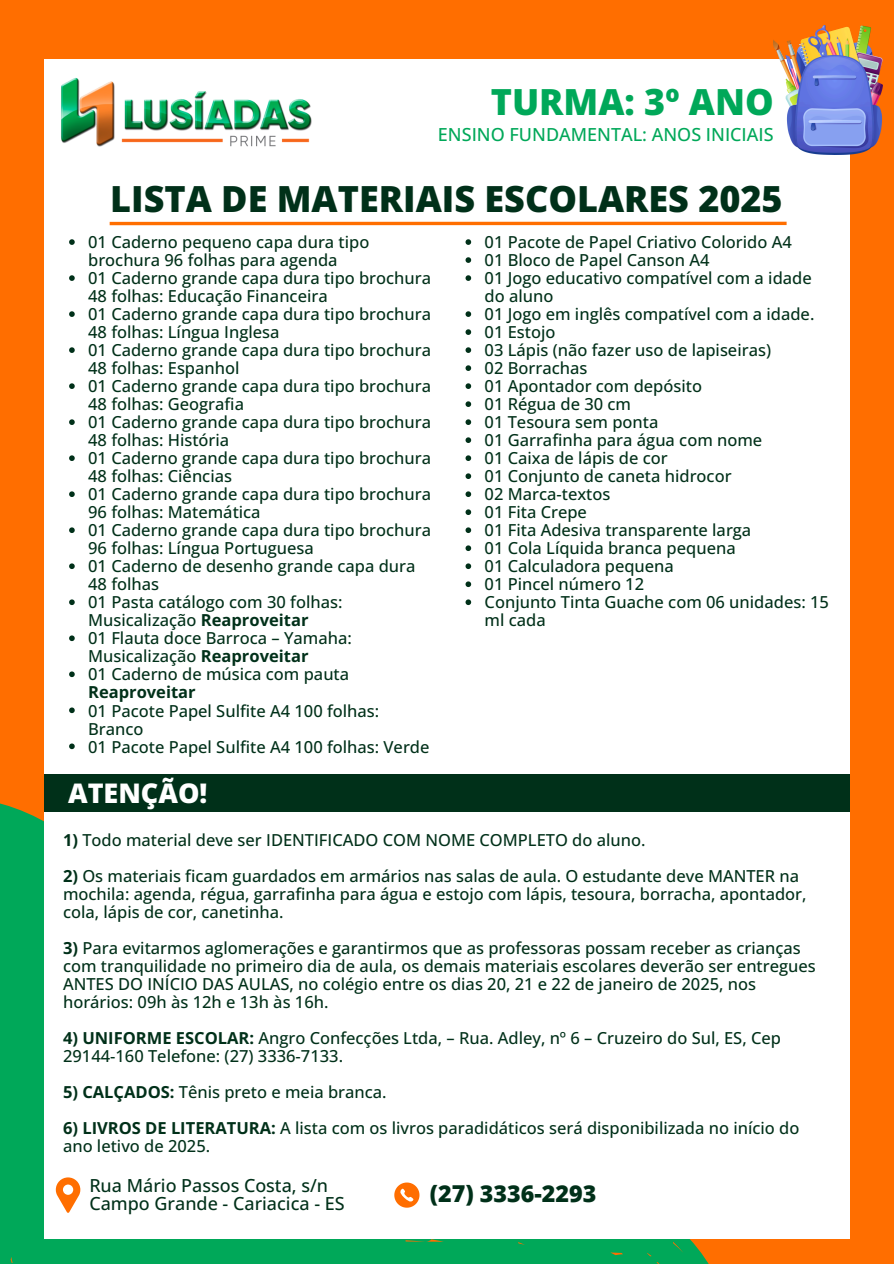
<style>
.page{position:relative;width:894px;height:1264px;background:#fff}
.page>*{position:absolute;margin:0;border:0;box-sizing:border-box;transform-origin:0 0}
.t1{font:800 36px "Open Sans";color:#003019}
.t2{font:800 36px "Open Sans";color:#00a859}
.t3{font:800 27px "Open Sans";color:#fff}
.t4{font:800 23.25px "Open Sans";color:#003019}
.t5{font:500 18px/18px "Open Sans";color:#003019}
.t6{font:500 18px "Open Sans";color:#00a859}
.t7{font:500 16.5px/18px "Open Sans";color:#003019}
.s1{font-weight:700}
</style>
<div class="page">
<div style="left:0;top:0;width:893px;height:1263px;background:#ff6e00"></div>
<div style="left:0;top:803px;width:753px;height:460px;background:#00a859"></div>
<div style="left:44px;top:60px;width:805px;height:1178px;background:#fff"></div>
<svg style="left:394px;top:1182px;width:25px;height:25px"></svg>
<hr style="left:110px;top:222px;width:676px;height:3px;background:#ff6e00">
<img style="left:61px;top:77px;width:251px;height:70px">
<img style="left:773px;top:26px;width:108px;height:128px">
<svg style="left:56px;top:1177px;width:24px;height:35px"></svg>
<div style="left:44px;top:774px;width:805px;height:38px;background:#003019"></div>
<svg style="left:69px;top:239px;width:6px;height:6px"></svg>
<svg style="left:69px;top:275px;width:6px;height:6px"></svg>
<svg style="left:69px;top:311px;width:6px;height:6px"></svg>
<svg style="left:69px;top:347px;width:6px;height:6px"></svg>
<svg style="left:69px;top:383px;width:6px;height:6px"></svg>
<svg style="left:69px;top:419px;width:6px;height:6px"></svg>
<svg style="left:69px;top:455px;width:6px;height:6px"></svg>
<svg style="left:69px;top:491px;width:6px;height:6px"></svg>
<svg style="left:69px;top:527px;width:6px;height:6px"></svg>
<svg style="left:69px;top:563px;width:6px;height:6px"></svg>
<svg style="left:69px;top:599px;width:6px;height:6px"></svg>
<svg style="left:69px;top:635px;width:6px;height:6px"></svg>
<svg style="left:69px;top:671px;width:6px;height:6px"></svg>
<svg style="left:69px;top:707px;width:6px;height:6px"></svg>
<svg style="left:69px;top:743px;width:6px;height:6px"></svg>
<svg style="left:465px;top:239px;width:6px;height:6px"></svg>
<svg style="left:465px;top:257px;width:6px;height:6px"></svg>
<svg style="left:465px;top:275px;width:6px;height:6px"></svg>
<svg style="left:465px;top:311px;width:6px;height:6px"></svg>
<svg style="left:465px;top:329px;width:6px;height:6px"></svg>
<svg style="left:465px;top:347px;width:6px;height:6px"></svg>
<svg style="left:465px;top:365px;width:6px;height:6px"></svg>
<svg style="left:465px;top:383px;width:6px;height:6px"></svg>
<svg style="left:465px;top:401px;width:6px;height:6px"></svg>
<svg style="left:465px;top:419px;width:6px;height:6px"></svg>
<svg style="left:465px;top:437px;width:6px;height:6px"></svg>
<svg style="left:465px;top:455px;width:6px;height:6px"></svg>
<svg style="left:465px;top:473px;width:6px;height:6px"></svg>
<svg style="left:465px;top:491px;width:6px;height:6px"></svg>
<svg style="left:465px;top:509px;width:6px;height:6px"></svg>
<svg style="left:465px;top:527px;width:6px;height:6px"></svg>
<svg style="left:465px;top:545px;width:6px;height:6px"></svg>
<svg style="left:465px;top:563px;width:6px;height:6px"></svg>
<svg style="left:465px;top:581px;width:6px;height:6px"></svg>
<svg style="left:465px;top:599px;width:6px;height:6px"></svg>
<p class="t2" style="left:490px;top:76px;width:284px">TURMA: 3º ANO</p>
<h1 class="t6" style="left:438px;top:122px;width:337px">ENSINO FUNDAMENTAL: ANOS INICIAIS</h1>
<h4 class="t1" style="left:110px;top:174px;width:673px">LISTA DE MATERIAIS ESCOLARES 2025</h4>
<p class="t7" style="left:88px;top:233px;width:282px">01 Caderno pequeno capa dura tipo brochura 96 folhas para agenda</p>
<p class="t7" style="left:88px;top:269px;width:344px">01 Caderno grande capa dura tipo brochura<br>48 folhas: Educação Financeira</p>
<p class="t7" style="left:88px;top:305px;width:344px">01 Caderno grande capa dura tipo brochura<br>48 folhas: Língua Inglesa</p>
<p class="t7" style="left:88px;top:341px;width:344px">01 Caderno grande capa dura tipo brochura<br>48 folhas: Espanhol</p>
<p class="t7" style="left:88px;top:377px;width:344px">01 Caderno grande capa dura tipo brochura<br>48 folhas: Geografia</p>
<p class="t7" style="left:88px;top:413px;width:344px">01 Caderno grande capa dura tipo brochura<br>48 folhas: História</p>
<p class="t7" style="left:88px;top:449px;width:344px">01 Caderno grande capa dura tipo brochura<br>48 folhas: Ciências</p>
<p class="t7" style="left:88px;top:485px;width:344px">01 Caderno grande capa dura tipo brochura<br>96 folhas: Matemática</p>
<p class="t7" style="left:88px;top:521px;width:344px">01 Caderno grande capa dura tipo brochura<br>96 folhas: Língua Portuguesa</p>
<p class="t7" style="left:88px;top:557px;width:329px">01 Caderno de desenho grande capa dura<br>48 folhas</p>
<p class="t7" style="left:88px;top:593px;width:256px">01 Pasta catálogo com 30 folhas:<br>Musicalização <span class="s1">Reaproveitar</span></p>
<p class="t7" style="left:88px;top:629px;width:265px">01 Flauta doce Barroca – Yamaha:<br>Musicalização <span class="s1">Reaproveitar</span></p>
<p class="t7" style="left:88px;top:665px;width:262px">01 Caderno de música com pauta<br><span class="s1">Reaproveitar</span></p>
<p class="t7" style="left:88px;top:701px;width:292px">01 Pacote Papel Sulfite A4 100 folhas:<br>Branco</p>
<p class="t7" style="left:88px;top:737px;width:343px">01 Pacote Papel Sulfite A4 100 folhas: Verde</p>
<p class="t3" style="left:68px;top:773px;width:141px">ATENÇÃO!</p>
<p class="t7" style="left:63px;top:830px;width:584px"><span class="s1">1)</span> Todo material deve ser IDENTIFICADO COM NOME COMPLETO do aluno.</p>
<p class="t7" style="left:63px;top:866px;width:744px"><span class="s1">2)</span> Os materiais ficam guardados em armários nas salas de aula. O estudante deve MANTER na mochila: agenda, régua, garrafinha para água e estojo com lápis, tesoura, borracha, apontador, cola, lápis de cor, canetinha.</p>
<p class="t7" style="left:63px;top:938px;width:754px"><span class="s1">3)</span> Para evitarmos aglomerações e garantirmos que as professoras possam receber as crianças com tranquilidade no primeiro dia de aula, os demais materiais escolares deverão ser entregues ANTES DO INÍCIO DAS AULAS, no colégio entre os dias 20, 21 e 22 de janeiro de 2025, nos horários: 09h às 12h e 13h às 16h.</p>
<p class="t7" style="left:63px;top:1028px;width:719px"><span class="s1">4) UNIFORME ESCOLAR:</span> Angro Confecções Ltda, – Rua. Adley, nº 6 – Cruzeiro do Sul, ES, Cep<br>29144-160 Telefone: (27) 3336-7133.</p>
<p class="t7" style="left:63px;top:1082px;width:325px"><span class="s1">5) CALÇADOS:</span> Tênis preto e meia branca.</p>
<p class="t7" style="left:63px;top:1118px;width:737px"><span class="s1">6) LIVROS DE LITERATURA:</span> A lista com os livros paradidáticos será disponibilizada no início do ano letivo de 2025.</p>
<p class="t7" style="left:484px;top:233px;width:308px">01 Pacote de Papel Criativo Colorido A4</p>
<p class="t7" style="left:484px;top:251px;width:226px">01 Bloco de Papel Canson A4</p>
<p class="t7" style="left:484px;top:269px;width:328px">01 Jogo educativo compatível com a idade do aluno</p>
<p class="t7" style="left:484px;top:305px;width:331px">01 Jogo em inglês compatível com a idade.</p>
<p class="t7" style="left:484px;top:323px;width:72px">01 Estojo</p>
<p class="t7" style="left:484px;top:341px;width:288px">03 Lápis (não fazer uso de lapiseiras)</p>
<p class="t7" style="left:484px;top:359px;width:104px">02 Borrachas</p>
<p class="t7" style="left:484px;top:377px;width:219px">01 Apontador com depósito</p>
<p class="t7" style="left:484px;top:395px;width:148px">01 Régua de 30 cm</p>
<p class="t7" style="left:484px;top:413px;width:175px">01 Tesoura sem ponta</p>
<p class="t7" style="left:484px;top:431px;width:279px">01 Garrafinha para água com nome</p>
<p class="t7" style="left:484px;top:449px;width:184px">01 Caixa de lápis de cor</p>
<p class="t7" style="left:484px;top:467px;width:248px">01 Conjunto de caneta hidrocor</p>
<p class="t7" style="left:484px;top:485px;width:127px">02 Marca-textos</p>
<h2 class="t7" style="left:484px;top:503px;width:104px">01 Fita Crepe</h2>
<p class="t7" style="left:484px;top:521px;width:268px">01 Fita Adesiva transparente larga</p>
<h5 class="t7" style="left:484px;top:539px;width:252px">01 Cola Líquida branca pequena</h5>
<h5 class="t7" style="left:484px;top:557px;width:191px">01 Calculadora pequena</h5>
<h5 class="t7" style="left:484px;top:575px;width:161px">01 Pincel número 12</h5>
<h5 class="t7" style="left:484px;top:593px;width:346px">Conjunto Tinta Guache com 06 unidades: 15 ml cada</h5>
<h1 class="t5" style="left:89px;top:1175px;width:257px">Rua Mário Passos Costa, s/n<br>Campo Grande - Cariacica - ES</h1>
<p class="t4" style="left:430px;top:1177px;width:168px">(27) 3336-2293</p>
</div>
